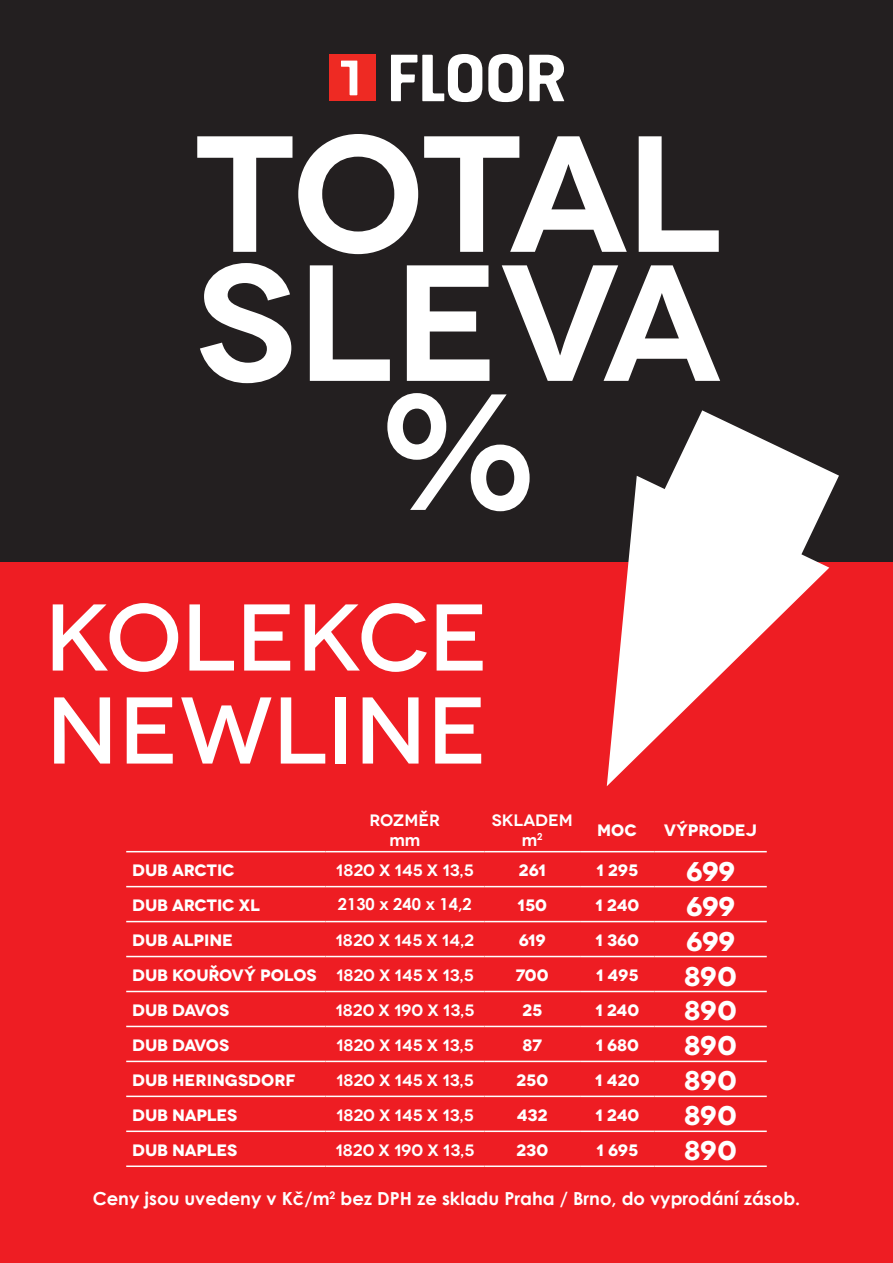
<style>
.page{position:relative;width:893px;height:1263px;background:#fff}
.page>*{position:absolute;margin:0;border:0;box-sizing:border-box;transform-origin:0 0}
.t1{font:600 165px/129px "Novecentowide";letter-spacing:-.015em;color:#fff;text-align:center}
.t2{font:500 94.5px/93px "Novecentowide";color:#fff}
.t3{font:700 27px "Novecentowide";color:#fff}
.t4{font:700 18px "Century Gothic";color:#fff}
.t5{font:700 16.5px "Novecentowide";color:#fff}
.t6{font:600 16.5px "Novecentowide";color:#fff}
.t7{font:700 16.5px "Novecentowide";letter-spacing:-.02em;color:#fff}
.t8{font:700 16.5px "Century Gothic";color:#fff}
.t9{font:700 16.5px "Novecentowide";letter-spacing:-.025em;color:#fff}
.s1{font-weight:600}
</style>
<div class="page">
<div style="left:0;top:561px;width:893px;height:702px;background:#ee1d23"></div>
<div style="left:0;top:0;width:893px;height:561px;background:#231f20"></div>
<hr style="left:126px;top:851px;width:199px;height:1px;background:#fff">
<hr style="left:325px;top:851px;width:159px;height:1px;background:#fff">
<hr style="left:484px;top:851px;width:96px;height:1px;background:#fff">
<hr style="left:580px;top:851px;width:74px;height:1px;background:#fff">
<hr style="left:654px;top:851px;width:113px;height:1px;background:#fff">
<hr style="left:126px;top:886px;width:199px;height:1px;background:#fff">
<hr style="left:325px;top:886px;width:159px;height:1px;background:#fff">
<hr style="left:484px;top:886px;width:96px;height:1px;background:#fff">
<hr style="left:580px;top:886px;width:74px;height:1px;background:#fff">
<hr style="left:654px;top:886px;width:113px;height:1px;background:#fff">
<hr style="left:126px;top:921px;width:199px;height:1px;background:#fff">
<hr style="left:325px;top:921px;width:159px;height:1px;background:#fff">
<hr style="left:484px;top:921px;width:96px;height:1px;background:#fff">
<hr style="left:580px;top:921px;width:74px;height:1px;background:#fff">
<hr style="left:654px;top:921px;width:113px;height:1px;background:#fff">
<hr style="left:126px;top:956px;width:199px;height:1px;background:#fff">
<hr style="left:325px;top:956px;width:159px;height:1px;background:#fff">
<hr style="left:484px;top:956px;width:96px;height:1px;background:#fff">
<hr style="left:580px;top:956px;width:74px;height:1px;background:#fff">
<hr style="left:654px;top:956px;width:113px;height:1px;background:#fff">
<hr style="left:126px;top:991px;width:199px;height:1px;background:#fff">
<hr style="left:325px;top:991px;width:159px;height:1px;background:#fff">
<hr style="left:484px;top:991px;width:96px;height:1px;background:#fff">
<hr style="left:580px;top:991px;width:74px;height:1px;background:#fff">
<hr style="left:654px;top:991px;width:113px;height:1px;background:#fff">
<hr style="left:126px;top:1026px;width:199px;height:1px;background:#fff">
<hr style="left:325px;top:1026px;width:159px;height:1px;background:#fff">
<hr style="left:484px;top:1026px;width:96px;height:1px;background:#fff">
<hr style="left:580px;top:1026px;width:74px;height:1px;background:#fff">
<hr style="left:654px;top:1026px;width:113px;height:1px;background:#fff">
<hr style="left:126px;top:1061px;width:199px;height:1px;background:#fff">
<hr style="left:325px;top:1061px;width:159px;height:1px;background:#fff">
<hr style="left:484px;top:1061px;width:96px;height:1px;background:#fff">
<hr style="left:580px;top:1061px;width:74px;height:1px;background:#fff">
<hr style="left:654px;top:1061px;width:113px;height:1px;background:#fff">
<hr style="left:126px;top:1095px;width:199px;height:2px;background:#fff">
<hr style="left:325px;top:1095px;width:159px;height:2px;background:#fff">
<hr style="left:484px;top:1095px;width:96px;height:2px;background:#fff">
<hr style="left:580px;top:1095px;width:74px;height:2px;background:#fff">
<hr style="left:654px;top:1095px;width:113px;height:2px;background:#fff">
<hr style="left:126px;top:1130px;width:199px;height:2px;background:#fff">
<hr style="left:325px;top:1130px;width:159px;height:2px;background:#fff">
<hr style="left:484px;top:1130px;width:96px;height:2px;background:#fff">
<hr style="left:580px;top:1130px;width:74px;height:2px;background:#fff">
<hr style="left:654px;top:1130px;width:113px;height:2px;background:#fff">
<hr style="left:126px;top:1165px;width:199px;height:2px;background:#fff">
<hr style="left:325px;top:1165px;width:159px;height:2px;background:#fff">
<hr style="left:484px;top:1165px;width:96px;height:2px;background:#fff">
<hr style="left:580px;top:1165px;width:74px;height:2px;background:#fff">
<hr style="left:654px;top:1165px;width:113px;height:2px;background:#fff">
<svg style="left:503px;top:410px;width:390px;height:158px"></svg>
<svg style="left:607px;top:476px;width:222px;height:310px;fill:#fff"></svg>
<svg style="left:391px;top:54px;width:91px;height:48px"></svg>
<svg style="left:488px;top:54px;width:35px;height:48px"></svg>
<svg style="left:529px;top:55px;width:35px;height:46px"></svg>
<div style="left:329px;top:55px;width:46px;height:46px;background:#ee2a23"></div>
<svg style="left:341px;top:61px;width:16px;height:34px"></svg>
<h1 class="t1" style="left:195px;top:131px;width:529px">TOTAL<br>SLEVA %</h1>
<h2 class="t2" style="left:44px;top:592px;width:446px">KOLEKCE<br>NEWLINE</h2>
<p class="t6" style="left:370px;top:810px;width:72px">ROZMĚR</p>
<p class="t8" style="left:389px;top:827px;width:33px">mm</p>
<p class="t6" style="left:492px;top:810px;width:83px">SKLADEM</p>
<p class="t8" style="left:522px;top:827px;width:22px">m<sup>2</sup></p>
<p class="t5" style="left:597px;top:820px;width:41px">MOC</p>
<p class="t5" style="left:664px;top:820px;width:95px">VÝPRODEJ</p>
<p class="t5" style="left:132px;top:860px;width:104px">DUB ARCTIC</p>
<p class="t6" style="left:336px;top:860px;width:139px">1820 X 145 X 13,5</p>
<p class="t5" style="left:519px;top:860px;width:29px">261</p>
<p class="t5" style="left:596px;top:860px;width:44px">1 295</p>
<h3 class="t3" style="left:686px;top:854px;width:51px">699</h3>
<p class="t5" style="left:132px;top:895px;width:129px">DUB ARCTIC XL</p>
<p class="t8" style="left:338px;top:892px;width:135px">2130 x 240 x 14,2</p>
<p class="t5" style="left:517px;top:895px;width:31px">150</p>
<p class="t5" style="left:595px;top:895px;width:46px">1 240</p>
<h3 class="t3" style="left:686px;top:889px;width:51px">699</h3>
<p class="t5" style="left:132px;top:930px;width:103px">DUB ALPINE</p>
<p class="t6" style="left:336px;top:930px;width:140px">1820 X 145 X 14,2</p>
<p class="t5" style="left:519px;top:930px;width:29px">619</p>
<p class="t5" style="left:595px;top:930px;width:45px">1 360</p>
<h3 class="t3" style="left:686px;top:924px;width:51px">699</h3>
<p class="t5" style="left:132px;top:965px;width:343px">DUB KOUŘOVÝ POLOS <span class="s1">1820 X 145 X 13,5</span></p>
<p class="t5" style="left:516px;top:965px;width:34px">700</p>
<p class="t5" style="left:596px;top:965px;width:44px">1 495</p>
<h3 class="t3" style="left:684px;top:959px;width:54px">890</h3>
<p class="t9" style="left:132px;top:1000px;width:99px">DUB DAVOS</p>
<p class="t6" style="left:335px;top:1000px;width:141px">1820 X 190 X 13,5</p>
<p class="t5" style="left:522px;top:1000px;width:22px">25</p>
<p class="t5" style="left:595px;top:1000px;width:46px">1 240</p>
<h3 class="t3" style="left:684px;top:994px;width:54px">890</h3>
<p class="t9" style="left:132px;top:1035px;width:99px">DUB DAVOS</p>
<p class="t6" style="left:336px;top:1035px;width:139px">1820 X 145 X 13,5</p>
<p class="t5" style="left:522px;top:1035px;width:21px">87</p>
<p class="t5" style="left:595px;top:1035px;width:45px">1 680</p>
<h3 class="t3" style="left:684px;top:1029px;width:54px">890</h3>
<p class="t5" style="left:132px;top:1070px;width:165px">DUB HERINGSDORF</p>
<p class="t6" style="left:336px;top:1070px;width:139px">1820 X 145 X 13,5</p>
<p class="t5" style="left:516px;top:1070px;width:34px">250</p>
<p class="t5" style="left:595px;top:1070px;width:46px">1 420</p>
<h3 class="t3" style="left:684px;top:1064px;width:54px">890</h3>
<p class="t7" style="left:132px;top:1105px;width:106px">DUB NAPLES</p>
<p class="t6" style="left:336px;top:1105px;width:139px">1820 X 145 X 13,5</p>
<p class="t5" style="left:517px;top:1105px;width:32px">432</p>
<p class="t5" style="left:595px;top:1105px;width:46px">1 240</p>
<h3 class="t3" style="left:684px;top:1099px;width:54px">890</h3>
<p class="t7" style="left:132px;top:1140px;width:106px">DUB NAPLES</p>
<p class="t6" style="left:335px;top:1140px;width:141px">1820 X 190 X 13,5</p>
<p class="t5" style="left:516px;top:1140px;width:34px">230</p>
<p class="t5" style="left:596px;top:1140px;width:44px">1 695</p>
<h3 class="t3" style="left:684px;top:1134px;width:54px">890</h3>
<p class="t4" style="left:93px;top:1185px;width:709px">Ceny jsou uvedeny v Kč/m<sup>2</sup> bez DPH ze skladu Praha / Brno, do vyprodání zásob.</p>
</div>
